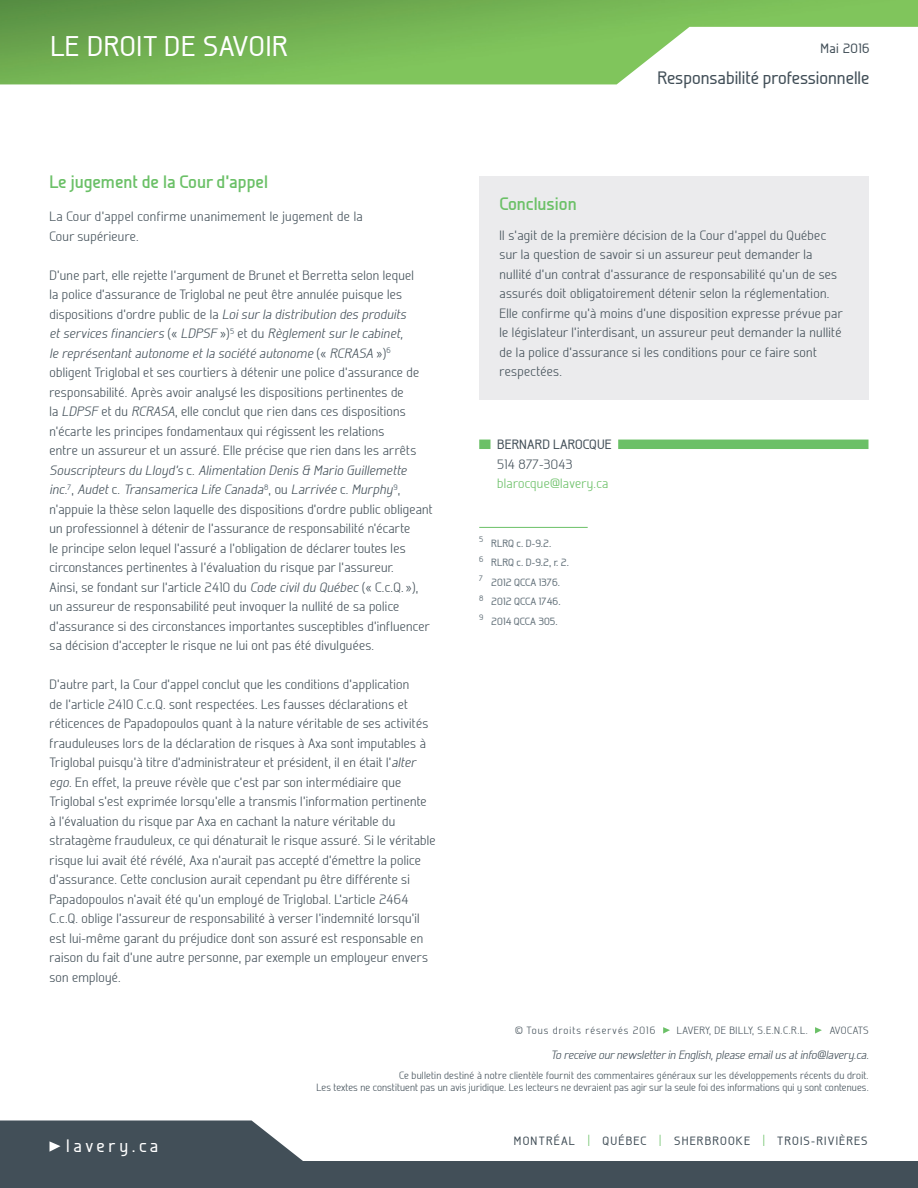
<style>
.page{position:relative;width:918px;height:1188px;background:#fff}
.page>*{position:absolute;margin:0;border:0;box-sizing:border-box;transform-origin:0 0}
.t1{font:500 28.5px "Galette";letter-spacing:.03em;color:#fff}
.SOUS_TITRE{font:700 18px "Galette";color:#6bc067}
.t2{font:500 18px "Galette";color:#424f58}
.t3{font:500 18px "Galette";letter-spacing:.2em;color:#fff}
.TEXTE_COURANT{font:300 13.5px/19.5px "Galette";letter-spacing:.02em;color:#424f58}
.AUTEUR{font:500 13.5px "Galette";letter-spacing:.01em;color:#424f58}
.EMAIL{font:300 13.5px "Galette";letter-spacing:.02em;color:#6bc067}
.TÉLÉPHONE{font:300 13.5px "Galette";letter-spacing:.02em;color:#424f58}
.t4{font:italic 300 12px "Galette";color:#424f58}
.t5{font:500 12px "Galette";letter-spacing:.1em;color:#424f58}
.t6{font:300 10.5px/12.6px "Galette";letter-spacing:.01em;color:#424f58;text-align:right}
.FOOTNOTE{font:500 10.5px "Galette";letter-spacing:.01em;color:#63717a}
.t7{font:300 10.5px "Galette";letter-spacing:.05em;color:#424f58}
.t8{font:300 10.5px "Galette";letter-spacing:.1em;color:#424f58}
.FOOTNOTE_1ere{font:500 10.5px "Galette";color:#63717a}
.s1{font-style:italic}
.s2{font-weight:300;font-size:15px;color:#6bc067}
</style>
<div class="page">
<svg style="left:0;top:1120px;width:918px;height:68px;fill:#424f58"></svg>
<svg style="left:50px;top:1141px;width:11px;height:11px"></svg>
<svg style="left:663px;top:1027px;width:7px;height:7px"></svg>
<svg style="left:815px;top:1027px;width:7px;height:7px"></svg>
<img style="left:0;top:0;width:918px;height:84px">
<div style="left:479px;top:440px;width:389px;height:9px;background:#6bc067"></div>
<div style="left:490px;top:439px;width:128px;height:12px;background:#fff"></div>
<hr style="left:479px;top:527px;width:109px;height:1px;background:#6bc067">
<div style="left:479px;top:176px;width:389px;height:224px;background:#ebebed"></div>
<h1 class="t1" style="left:51px;top:29px;width:239px">LE DROIT DE SAVOIR</h1>
<p class="AUTEUR" style="left:821px;top:40px;width:51px">Mai 2016</p>
<h2 class="t2" style="left:658px;top:67px;width:214px">Responsabilité professionnelle</h2>
<p class="SOUS_TITRE" style="left:50px;top:171px;width:220px">Le jugement de la Cour d’appel</p>
<p class="TEXTE_COURANT" style="left:50px;top:207px;width:315px">La Cour d’appel confirme unanimement le jugement de la<br>Cour supérieure.</p>
<p class="TEXTE_COURANT" style="left:50px;top:265px;width:385px">D’une part, elle rejette l’argument de Brunet et Berretta selon lequel<br>la police d’assurance de Triglobal ne peut être annulée puisque les dispositions d’ordre public de la <span class="s1">Loi sur la distribution des produits<br>et services financiers</span> (« <span class="s1">LDPSF</span> »)<sup>5</sup> et du <span class="s1">Règlement sur le cabinet,<br>le représentant autonome et la société autonome</span> (« <span class="s1">RCRASA</span> »)<sup>6 </sup>obligent Triglobal et ses courtiers à détenir une police d’assurance de responsabilité. Après avoir analysé les dispositions pertinentes de<br>la <span class="s1">LDPSF</span> et du <span class="s1">RCRASA</span>, elle conclut que rien dans ces dispositions n’écarte les principes fondamentaux qui régissent les relations<br>entre un assureur et un assuré. Elle précise que rien dans les arrêts <span class="s1">Souscripteurs du Lloyd’s</span> c. <span class="s1">Alimentation Denis &amp; Mario Guillemette inc</span>.<sup>7</sup>, <span class="s1">Audet</span> c. <span class="s1">Transamerica Life Canada</span><sup>8</sup>, ou <span class="s1">Larrivée</span> c. <span class="s1">Murphy</span><sup>9</sup>, n’appuie la thèse selon laquelle des dispositions d’ordre public obligeant un professionnel à détenir de l’assurance de responsabilité n’écarte<br>le principe selon lequel l’assuré a l’obligation de déclarer toutes les circonstances pertinentes à l’évaluation du risque par l’assureur.<br>Ainsi, se fondant sur l’article 2410 du <span class="s1">Code civil du Québec</span> (« C.c.Q. »), un assureur de responsabilité peut invoquer la nullité de sa police d’assurance si des circonstances importantes susceptibles d’influencer sa décision d’accepter le risque ne lui ont pas été divulguées.</p>
<p class="TEXTE_COURANT" style="left:50px;top:675px;width:388px">D’autre part, la Cour d’appel conclut que les conditions d’application<br>de l’article 2410 C.c.Q. sont respectées. Les fausses déclarations et réticences de Papadopoulos quant à la nature véritable de ses activités frauduleuses lors de la déclaration de risques à Axa sont imputables à Triglobal puisqu’à titre d’administrateur et président, il en était l’<span class="s1">alter ego</span>. En effet, la preuve révèle que c’est par son intermédiaire que Triglobal s’est exprimée lorsqu’elle a transmis l’information pertinente à l’évaluation du risque par Axa en cachant la nature véritable du stratagème frauduleux, ce qui dénaturait le risque assuré. Si le véritable risque lui avait été révélé, Axa n’aurait pas accepté d’émettre la police d’assurance. Cette conclusion aurait cependant pu être différente si Papadopoulos n’avait été qu’un employé de Triglobal. L’article 2464<br>C.c.Q. oblige l’assureur de responsabilité à verser l’indemnité lorsqu’il est lui-même garant du préjudice dont son assuré est responsable en raison du fait d’une autre personne, par exemple un employeur envers son employé.</p>
<p class="SOUS_TITRE" style="left:500px;top:192px;width:79px">Conclusion</p>
<p class="TEXTE_COURANT" style="left:500px;top:225px;width:345px">Il s’agit de la première décision de la Cour d’appel du Québec sur la question de savoir si un assureur peut demander la nullité d’un contrat d’assurance de responsabilité qu’un de ses assurés doit obligatoirement détenir selon la réglementation.<br>Elle confirme qu’à moins d’une disposition expresse prévue par le législateur l’interdisant, un assureur peut demander la nullité de la police d’assurance si les conditions pour ce faire sont respectées.</p>
<p class="AUTEUR" style="left:497px;top:436px;width:116px">BERNARD LAROCQUE</p>
<p class="TÉLÉPHONE" style="left:497px;top:456px;width:77px">514 877-3043</p>
<p class="EMAIL" style="left:497px;top:475px;width:112px">blarocque@lavery.ca</p>
<p class="FOOTNOTE_1ere" style="left:479px;top:536px;width:74px"><sup>5</sup> RLRQ c. D-9.2.</p>
<p class="FOOTNOTE" style="left:479px;top:556px;width:91px"><sup>6</sup> RLRQ c. D-9.2, r. 2.</p>
<p class="FOOTNOTE" style="left:479px;top:575px;width:82px"><sup>7</sup> 2012 QCCA 1376.</p>
<p class="FOOTNOTE" style="left:479px;top:595px;width:83px"><sup>8</sup> 2012 QCCA 1746.</p>
<p class="FOOTNOTE" style="left:479px;top:614px;width:80px"><sup>9</sup> 2014 QCCA 305.</p>
<p class="t8" style="left:515px;top:1024px;width:142px">© Tous droits réservés 2016</p>
<p class="t7" style="left:677px;top:1024px;width:133px">LAVERY, DE BILLY, S.E.N.C.R.L.</p>
<p class="t6" style="left:830px;top:1024px;width:40px">AVOCATS</p>
<p class="t4" style="left:551px;top:1047px;width:319px">To receive our newsletter in English, please email us at info@lavery.ca.</p>
<h2 class="t3" style="left:66px;top:1134px;width:94px">lavery.ca</h2>
<p class="t6" style="left:317px;top:1069px;width:554px">Ce bulletin destiné à notre clientèle fournit des commentaires généraux sur les développements récents du droit.<br>Les textes ne constituent pas un avis juridique. Les lecteurs ne devraient pas agir sur la seule foi des informations qui y sont contenues.</p>
<p class="t5" style="left:514px;top:1133px;width:355px">MONTRÉAL <span class="s2">|</span> QUÉBEC <span class="s2">|</span> SHERBROOKE <span class="s2">|</span> TROIS-RIVIÈRES</p>
</div>
